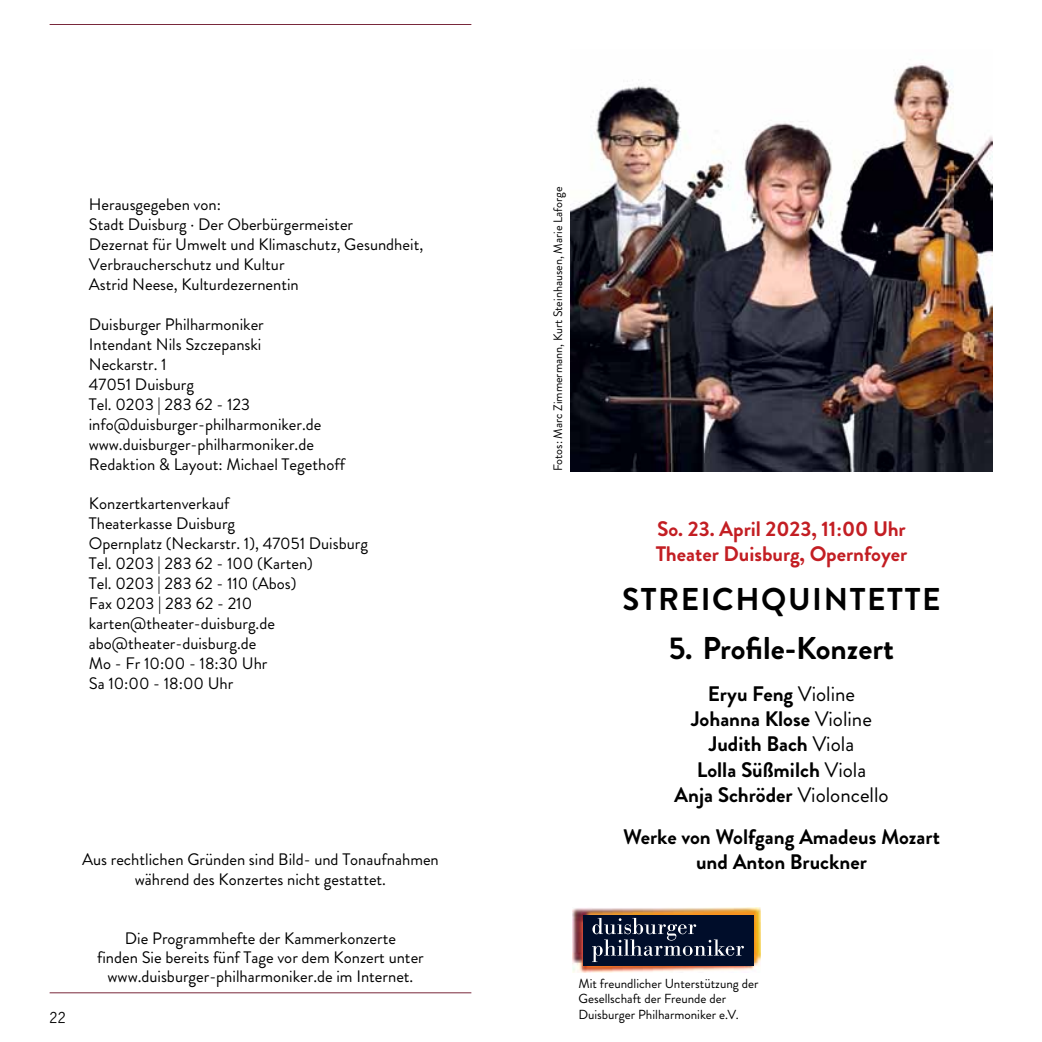
<style>
.page{position:relative;width:1042px;height:1042px;background:#fff}
.page>*{position:absolute;margin:0;border:0;box-sizing:border-box;transform-origin:0 0}
.t1{font:700 31.5px "Brandon";color:#000}
.t2{font:700 31.5px "Brandon";letter-spacing:.05em;color:#000}
.t3{font:700 21px/25.2px "Brandon";color:#000;text-align:center}
.t4{font:700 21px/25.2px "Brandon";color:#c31e23}
.t5{font:16.62px/19.9px "Brandon";color:#000}
.t6{font:15.75px "News Gothic BQ";color:#000}
.t7{font:13.12px/15.8px "Brandon";color:#000}
.t8{font:12.25px "Brandon";color:#000}
.s1{font-weight:400}
</style>
<div class="page">
<hr style="left:50px;top:24px;width:421px;height:1px;background:#79283b">
<hr style="left:50px;top:992px;width:421px;height:1px;background:#79283b">
<img style="left:572px;top:907px;width:189px;height:65px">
<div style="left:583px;top:914px;width:171px;height:51px;background:#000d2a"></div>
<svg style="left:592px;top:918px;width:152px;height:44px"></svg>
<img style="left:570px;top:63px;width:422px;height:408px">
<p class="t5" style="left:89px;top:195px;width:336px">Herausgegeben von:<br>Stadt Duisburg · Der Oberbürgermeister<br>Dezernat für Umwelt und Klimaschutz, Gesundheit, Verbraucherschutz und Kultur<br>Astrid Neese, Kulturdezernentin</p>
<p class="t5" style="left:89px;top:314px;width:258px">Duisburger Philharmoniker<br>Intendant Nils Szczepanski<br>Neckarstr. 1<br>47051 Duisburg<br>Tel. 0203 | 283 62 - 123 info@duisburger-philharmoniker.de www.duisburger-philharmoniker.de<br>Redaktion &amp; Layout: Michael Tegethoff</p>
<p class="t5" style="left:89px;top:494px;width:281px">Konzertkartenverkauf<br>Theaterkasse Duisburg<br>Opernplatz (Neckarstr. 1), 47051 Duisburg<br>Tel. 0203 | 283 62 - 100 (Karten)<br>Tel. 0203 | 283 62 - 110 (Abos)<br>Fax 0203 | 283 62 - 210 karten@theater-duisburg.de abo@theater-duisburg.de<br>Mo - Fr 10:00 - 18:30 Uhr<br>Sa 10:00 - 18:00 Uhr</p>
<p class="t6" style="left:50px;top:1009px;width:18px">22</p>
<p class="t5" style="left:82px;top:849px;width:358px;text-align:center">Aus rechtlichen Gründen sind Bild- und Tonaufnahmen während des Konzertes nicht gestattet.</p>
<p class="t5" style="left:97px;top:928px;width:328px;line-height:19.2px;text-align:center">Die Programmhefte der Kammerkonzerte<br>finden Sie bereits fünf Tage vor dem Konzert unter www.duisburger-philharmoniker.de im Internet.</p>
<p class="t8" style="left:550px;top:471px;width:286px;rotate:-90deg">Fotos: Marc Zimmermann, Kurt Steinhausen, Marie Laforge</p>
<p class="t4" style="left:656px;top:516px;width:253px">So. 23. April 2023, 11:00 Uhr<br>Theater Duisburg, Opernfoyer</p>
<h1 class="t2" style="left:622px;top:577px;width:320px">STREICHQUINTETTE</h1>
<h1 class="t1" style="left:669px;top:626px;width:227px">5. Profile-Konzert</h1>
<p class="t3" style="left:674px;top:681px;width:216px">Eryu Feng <span class="s1">Violine<br></span>Johanna Klose <span class="s1">Violine<br></span>Judith Bach <span class="s1">Viola<br></span>Lolla Süßmilch <span class="s1">Viola<br></span>Anja Schröder <span class="s1">Violoncello</span></p>
<p class="t3" style="left:623px;top:824px;width:318px">Werke von Wolfgang Amadeus Mozart und Anton Bruckner</p>
<p class="t7" style="left:578px;top:975px;width:182px">Mit freundlicher Unterstützung der<br>Gesellschaft der Freunde der<br>Duisburger Philharmoniker e.V.</p>
</div>
